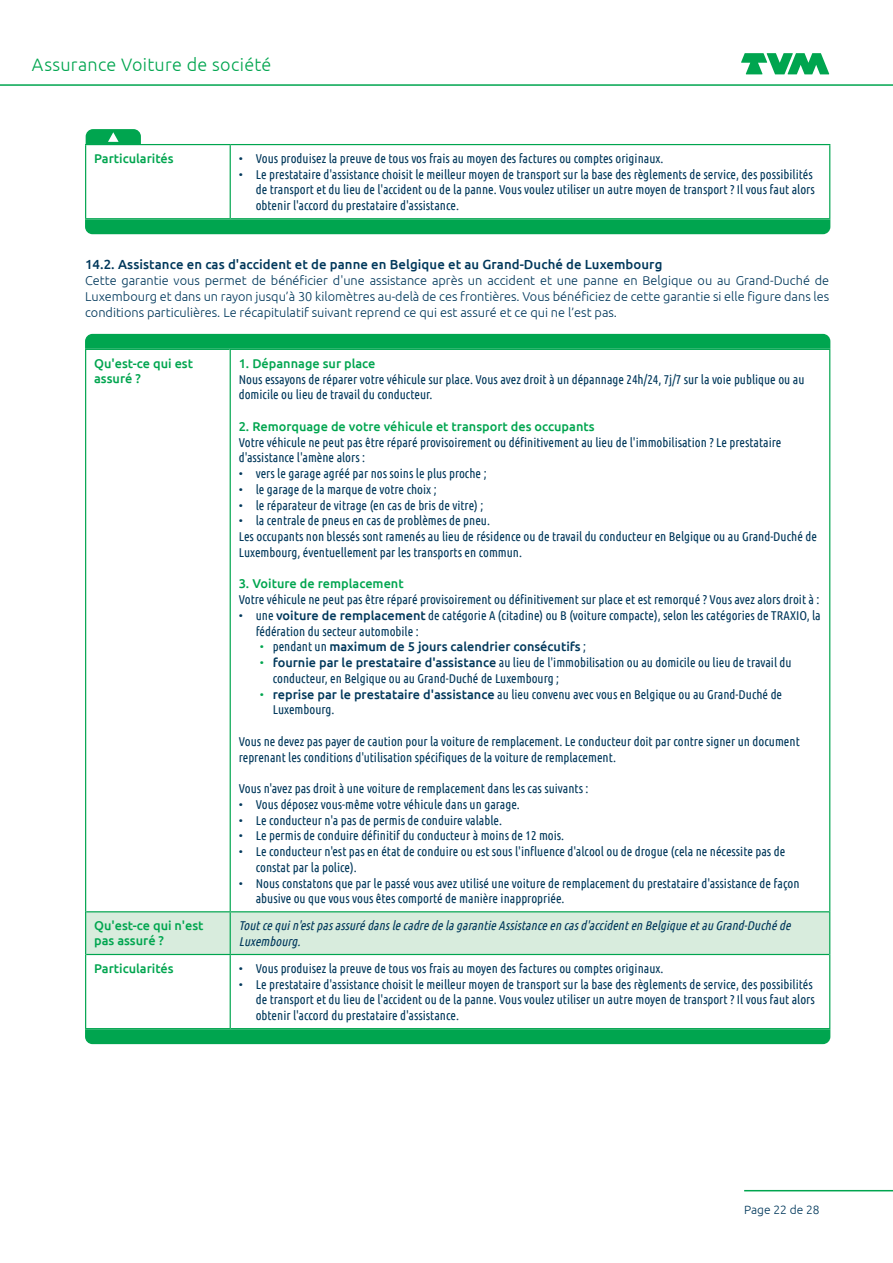
<style>
.page{position:relative;width:893px;height:1263px;background:#fff}
.page>*{position:absolute;margin:0;border:0;box-sizing:border-box;transform-origin:0 0}
.t1{font:300 18px "Ubuntu";letter-spacing:.015em;color:#00a54f}
.t2{font:500 13.2px "Ubuntu";letter-spacing:.005em;color:#01385b}
.t3{font:12.75px/15.8px "Ubuntu Condensed";color:#01385b}
.t4{font:300 12.75px/15.8px "Ubuntu";color:#01385b;text-align:justify}
.t5{font:500 12.75px/15.3px "Ubuntu";color:#00a54f}
.t6{font:italic 12.75px/15.8px "Ubuntu Condensed";color:#01385b}
.t7{font:500 12.75px "Ubuntu";color:#01385b}
.t8{font:300 12px "Ubuntu";color:#01385b}
.s1{font-family:"Ubuntu";font-weight:500}
.s2{font-family:"Ubuntu Condensed";font-weight:400;color:#00a54f}
.s3{font-family:"Ubuntu Condensed";font-weight:400}
.s4{color:#00a54f}
</style>
<div class="page">
<svg style="left:741px;top:53px;width:88px;height:21px"></svg>
<hr style="left:0;top:84px;width:893px;height:2px;background:#00a54f">
<hr style="left:744px;top:1190px;width:149px;height:1px;background:#00a54f">
<hr style="left:230px;top:145px;width:1px;height:73px;background:#00a54f">
<hr style="left:85px;top:144px;width:145px;height:1px;background:#00a54f">
<hr style="left:85px;top:145px;width:1px;height:73px;background:#00a54f">
<hr style="left:230px;top:144px;width:600px;height:1px;background:#00a54f">
<hr style="left:829px;top:145px;width:1px;height:73px;background:#00a54f">
<hr style="left:85px;top:218px;width:145px;height:1px;background:#00a54f">
<hr style="left:230px;top:218px;width:600px;height:1px;background:#00a54f">
<svg style="left:86px;top:129px;width:55px;height:15px"></svg>
<svg style="left:85px;top:219px;width:745px;height:15px"></svg>
<div style="left:86px;top:912px;width:743px;height:42px;background:#d8ecdd"></div>
<hr style="left:230px;top:349px;width:600px;height:1px;background:#00a54f">
<hr style="left:230px;top:350px;width:1px;height:561px;background:#00a54f">
<hr style="left:86px;top:911px;width:144px;height:1px;background:#00a54f">
<hr style="left:230px;top:911px;width:599px;height:1px;background:#00a54f">
<hr style="left:230px;top:912px;width:1px;height:42px;background:#00a54f">
<hr style="left:86px;top:954px;width:144px;height:1px;background:#00a54f">
<hr style="left:230px;top:954px;width:599px;height:1px;background:#00a54f">
<hr style="left:230px;top:955px;width:1px;height:73px;background:#00a54f">
<hr style="left:85px;top:1028px;width:145px;height:1px;background:#00a54f">
<hr style="left:230px;top:1028px;width:600px;height:1px;background:#00a54f">
<hr style="left:85px;top:349px;width:145px;height:1px;background:#00a54f">
<hr style="left:85px;top:350px;width:1px;height:562px;background:#00a54f">
<hr style="left:829px;top:350px;width:1px;height:562px;background:#00a54f">
<hr style="left:85px;top:912px;width:1px;height:42px;background:#00a54f">
<hr style="left:829px;top:912px;width:1px;height:42px;background:#00a54f">
<hr style="left:85px;top:954px;width:1px;height:74px;background:#00a54f">
<hr style="left:829px;top:954px;width:1px;height:74px;background:#00a54f">
<svg style="left:85px;top:334px;width:745px;height:15px"></svg>
<svg style="left:85px;top:1029px;width:745px;height:15px"></svg>
<h1 class="t1" style="left:32px;top:54px;width:241px">Assurance Voiture de société</h1>
<p class="t5" style="left:94px;top:150px;width:81px">Particularités</p>
<p class="t3" style="left:239px;top:150px;width:426px">• Vous produisez la preuve de tous vos frais au moyen des factures ou comptes originaux.</p>
<p class="t3" style="left:256px;top:166px;width:560px;text-indent:-17px">• Le prestataire d'assistance choisit le meilleur moyen de transport sur la base des règlements de service, des possibilités de transport et du lieu de l'accident ou de la panne. Vous voulez utiliser un autre moyen de transport ? Il vous faut alors obtenir l'accord du prestataire d'assistance.</p>
<p class="t2" style="left:85px;top:256px;width:579px">14.2. Assistance en cas d'accident et de panne en Belgique et au Grand-Duché de Luxembourg</p>
<p class="t4" style="left:85px;top:272px;width:746px">Cette garantie vous permet de bénéficier d'une assistance après un accident et une panne en Belgique ou au Grand-Duché de Luxembourg et dans un rayon jusqu’à 30 kilomètres au-delà de ces frontières. Vous bénéficiez de cette garantie si elle figure dans les conditions particulières. Le récapitulatif suivant reprend ce qui est assuré et ce qui ne l’est pas.</p>
<p class="t5" style="left:94px;top:355px;width:100px">Qu'est-ce qui est assuré ?</p>
<p class="t5" style="left:239px;top:355px;width:138px">1. Dépannage sur place</p>
<p class="t3" style="left:239px;top:371px;width:567px">Nous essayons de réparer votre véhicule sur place. Vous avez droit à un dépannage 24h/24, 7j/7 sur la voie publique ou au domicile ou lieu de travail du conducteur.</p>
<p class="t5" style="left:239px;top:418px;width:357px">2. Remorquage de votre véhicule et transport des occupants</p>
<p class="t3" style="left:239px;top:434px;width:544px">Votre véhicule ne peut pas être réparé provisoirement ou définitivement au lieu de l'immobilisation ? Le prestataire d'assistance l'amène alors :</p>
<p class="t3" style="left:239px;top:465px;width:249px">• vers le garage agréé par nos soins le plus proche ;</p>
<p class="t3" style="left:239px;top:481px;width:199px">• le garage de la marque de votre choix ;</p>
<p class="t3" style="left:239px;top:497px;width:246px">• le réparateur de vitrage (en cas de bris de vitre) ;</p>
<p class="t3" style="left:239px;top:512px;width:580px">• la centrale de pneus en cas de problèmes de pneu.<br>Les occupants non blessés sont ramenés au lieu de résidence ou de travail du conducteur en Belgique ou au Grand-Duché de<br>Luxembourg, éventuellement par les transports en commun.</p>
<p class="t5" style="left:239px;top:576px;width:166px">3. Voiture de remplacement</p>
<p class="t3" style="left:239px;top:591px;width:582px">Votre véhicule ne peut pas être réparé provisoirement ou définitivement sur place et est remorqué ? Vous avez alors droit à :</p>
<p class="t3" style="left:256px;top:607px;width:566px;text-indent:-17px">• une <span class="s1">voiture de remplacement</span> de catégorie A (citadine) ou B (voiture compacte), selon les catégories de TRAXIO, la fédération du secteur automobile :</p>
<p class="t7" style="left:260px;top:639px;width:328px"><span class="s2">•</span> <span class="s3">pendant un</span> maximum de 5 jours calendrier consécutifs <span class="s3">;</span></p>
<p class="t3" style="left:273px;top:654px;width:520px;text-indent:-13px"><span class="s4">•</span> <span class="s1">fournie par le prestataire d'assistance</span> au lieu de l'immobilisation ou au domicile ou lieu de travail du conducteur, en Belgique ou au Grand-Duché de Luxembourg ;</p>
<p class="t3" style="left:273px;top:686px;width:511px;text-indent:-13px"><span class="s4">•</span> <span class="s1">reprise par le prestataire d'assistance</span> au lieu convenu avec vous en Belgique ou au Grand-Duché de<br>Luxembourg.</p>
<p class="t3" style="left:239px;top:733px;width:562px">Vous ne devez pas payer de caution pour la voiture de remplacement. Le conducteur doit par contre signer un document reprenant les conditions d'utilisation spécifiques de la voiture de remplacement.</p>
<p class="t3" style="left:239px;top:780px;width:351px">Vous n'avez pas droit à une voiture de remplacement dans les cas suivants :</p>
<p class="t3" style="left:239px;top:796px;width:283px">• Vous déposez vous-même votre véhicule dans un garage.</p>
<p class="t3" style="left:239px;top:812px;width:265px">• Le conducteur n'a pas de permis de conduire valable.</p>
<p class="t3" style="left:239px;top:827px;width:327px">• Le permis de conduire définitif du conducteur à moins de 12 mois.</p>
<p class="t3" style="left:256px;top:843px;width:531px;text-indent:-17px">• Le conducteur n'est pas en état de conduire ou est sous l'influence d'alcool ou de drogue (cela ne nécessite pas de constat par la police).</p>
<p class="t3" style="left:256px;top:875px;width:545px;text-indent:-17px">• Nous constatons que par le passé vous avez utilisé une voiture de remplacement du prestataire d'assistance de façon abusive ou que vous vous êtes comporté de manière inappropriée.</p>
<p class="t5" style="left:94px;top:917px;width:111px">Qu'est-ce qui n'est pas assuré ?</p>
<p class="t6" style="left:239px;top:917px;width:556px">Toutcequin'estpasassurédanslecadredelagarantieAssistanceen casd'accidenten Belgiqueetau Grand-Duchéde<br>Luxembourg.</p>
<p class="t5" style="left:94px;top:960px;width:81px">Particularités</p>
<p class="t3" style="left:239px;top:960px;width:426px">• Vous produisez la preuve de tous vos frais au moyen des factures ou comptes originaux.</p>
<p class="t3" style="left:256px;top:976px;width:560px;text-indent:-17px">• Le prestataire d'assistance choisit le meilleur moyen de transport sur la base des règlements de service, des possibilités de transport et du lieu de l'accident ou de la panne. Vous voulez utiliser un autre moyen de transport ? Il vous faut alors obtenir l'accord du prestataire d'assistance.</p>
<p class="t8" style="left:744px;top:1202px;width:77px">Page 22 de 28</p>
</div>
